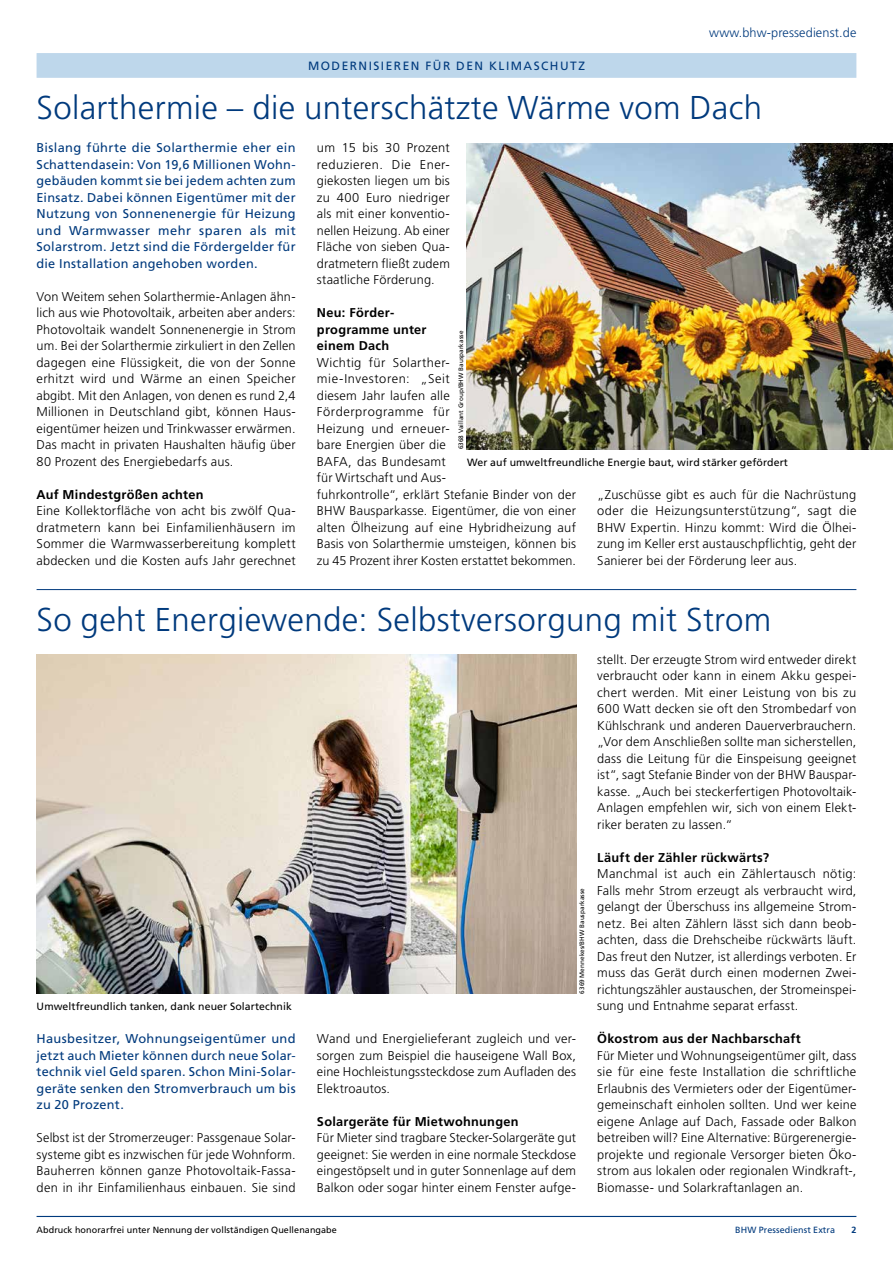
<style>
.page{position:relative;width:893px;height:1263px;background:#fff}
.page>*{position:absolute;margin:0;border:0;box-sizing:border-box;transform-origin:0 0}
.t1{font:300 33px "Frutiger LT Std";letter-spacing:.01em;color:#003a7d}
.t2{font:300 12.75px/16.5px "Frutiger LT Std";letter-spacing:.015em;color:#000;text-align:justify}
.t3{font:12.75px/16.5px "Frutiger LT Std";letter-spacing:.02em;color:#003a7d;text-align:justify}
.t4{font:700 12.75px/16.5px "Frutiger LT Std";letter-spacing:.02em;color:#000}
.t5{font:300 12.75px "Frutiger LT Std";letter-spacing:.01em;color:#003a7d}
.t6{font:12px "Frutiger LT Std";letter-spacing:.125em;color:#003a7d}
.t7{font:10.5px "Frutiger LT Std";letter-spacing:.01em;color:#000}
.t8{font:9px "Frutiger LT Std";letter-spacing:.01em;color:#000}
.t9{font:9px "Frutiger LT Std";letter-spacing:.01em;color:#003a7d}
.t10{font:700 9px "Frutiger LT Std";color:#003a7d}
.t11{font:6.3px "Frutiger LT Std";letter-spacing:.01em;color:#000}
</style>
<div class="page">
<hr style="left:37px;top:1216px;width:819px;height:1px;background:#003a7d">
<img style="left:37px;top:654px;width:539px;height:339px">
<div style="left:37px;top:53px;width:819px;height:25px;background:#bed7eb"></div>
<hr style="left:37px;top:589px;width:819px;height:1px;background:#003a7d">
<img style="left:467px;top:144px;width:426px;height:305px">
<p class="t5" style="left:709px;top:25px;width:149px">www.bhw-pressedienst.de</p>
<p class="t6" style="left:308px;top:58px;width:278px">MODERNISIEREN FÜR DEN KLIMASCHUTZ</p>
<h1 class="t1" style="left:37px;top:89px;width:727px">Solarthermie – die unterschätzte Wärme vom Dach</h1>
<p class="t3" style="left:37px;top:139px;width:261px">Bislang führte die Solarthermie eher ein Schattendasein: Von 19,6 Millionen Wohn&shy;gebäuden kommt sie bei jedem achten zum Einsatz. Dabei können Eigentümer mit der Nutzung von Sonnenenergie für Heizung und Warmwasser mehr sparen als mit Solarstrom. Jetzt sind die Fördergelder für die Installation angehoben worden.</p>
<p class="t2" style="left:37px;top:288px;width:261px">Von Weitem sehen Solarthermie-Anlagen ähn&shy;lich aus wie Photovoltaik, arbeiten aber anders:<br>Photovoltaik wandelt Sonnenenergie in Strom um. Bei der Solarthermie zirkuliert in den Zellen dagegen eine Flüssigkeit, die von der Sonne erhitzt wird und Wärme an einen Speicher abgibt. Mit den Anlagen, von denen es rund 2,4<br>Millionen in Deutschland gibt, können Haus&shy;eigentümer heizen und Trinkwasser erwärmen.<br>Das macht in privaten Haushalten häufig über 80 Prozent des Energiebedarfs aus.</p>
<p class="t4" style="left:37px;top:486px;width:169px">Auf Mindestgrößen achten</p>
<p class="t2" style="left:37px;top:503px;width:261px">Eine Kollektorfläche von acht bis zwölf Qua&shy;dratmetern kann bei Einfamilienhäusern im Sommer die Warmwasserbereitung komplett abdecken und die Kosten aufs Jahr gerechnet</p>
<p class="t2" style="left:317px;top:140px;width:134px">um 15 bis 30 Prozent reduzieren. Die Ener&shy;giekosten liegen um bis zu 400 Euro niedriger als mit einer konventio&shy;nellen Heizung. Ab einer Fläche von sieben Qua&shy;dratmetern fließt zudem staatliche Förderung.</p>
<p class="t4" style="left:317px;top:304px;width:111px">Neu: Förder&shy;programme unter einem Dach</p>
<p class="t2" style="left:317px;top:354px;width:261px;text-align:left">Wichtig für Solarther-<br>mie-Investoren: „Seit<br>diesem Jahr laufen alle<br>Förderprogramme für<br>Heizung und erneuer-<br>bare Energien über die<br>BAFA, das Bundesamt<br>für Wirtschaft und Aus-<br>fuhrkontrolle“, erklärt Stefanie Binder von der<br>BHW Bausparkasse. Eigentümer, die von einer alten Ölheizung auf eine Hybridheizung auf<br>Basis von Solarthermie umsteigen, können bis zu 45 Prozent ihrer Kosten erstattet bekommen.</p>
<p class="t11" style="left:457px;top:449px;width:120px;rotate:-90deg">6368 Vaillant Group/BHW Bausparkasse</p>
<p class="t7" style="left:467px;top:456px;width:322px">Wer auf umweltfreundliche Energie baut, wird stärker gefördert</p>
<p class="t2" style="left:597px;top:486px;width:261px">„Zuschüsse gibt es auch für die Nachrüstung oder die Heizungsunterstützung“, sagt die BHW Expertin. Hinzu kommt: Wird die Ölhei&shy;zung im Keller erst austauschpflichtig, geht der Sanierer bei der Förderung leer aus.</p>
<h1 class="t1" style="left:37px;top:601px;width:736px">So geht Energiewende: Selbstversorgung mit Strom</h1>
<p class="t7" style="left:37px;top:1000px;width:257px">Umweltfreundlich tanken, dank neuer Solartechnik</p>
<p class="t3" style="left:37px;top:1030px;width:261px">Hausbesitzer, Wohnungseigentümer und jetzt auch Mieter können durch neue Solar&shy;technik viel Geld sparen. Schon Mini-Solar&shy;geräte senken den Stromverbrauch um bis zu 20 Prozent.</p>
<p class="t2" style="left:37px;top:1130px;width:261px">Selbst ist der Stromerzeuger: Passgenaue Solar&shy;systeme gibt es inzwischen für jede Wohnform.<br>Bauherren können ganze Photovoltaik-Fassa&shy;den in ihr Einfamilienhaus einbauen. Sie sind</p>
<p class="t11" style="left:578px;top:994px;width:107px;rotate:-90deg">6369 Mennekes/BHW Bausparkasse</p>
<p class="t2" style="left:317px;top:1031px;width:261px">Wand und Energielieferant zugleich und ver&shy;sorgen zum Beispiel die hauseigene Wall Box, eine Hochleistungssteckdose zum Aufladen des Elektroautos.</p>
<p class="t4" style="left:317px;top:1113px;width:203px">Solargeräte für Mietwohnungen</p>
<p class="t2" style="left:317px;top:1130px;width:261px">Für Mieter sind tragbare Stecker-Solargeräte gut geeignet: Sie werden in eine normale Steckdose eingestöpselt und in guter Sonnenlage auf dem Balkon oder sogar hinter einem Fenster aufge-</p>
<p class="t2" style="left:597px;top:651px;width:261px">stellt. Der erzeugte Strom wird entweder direkt verbraucht oder kann in einem Akku gespei&shy;chert werden. Mit einer Leistung von bis zu 600 Watt decken sie oft den Strombedarf von Kühlschrank und anderen Dauerverbrauchern. „Vor dem Anschließen sollte man sicherstellen, dass die Leitung für die Einspeisung geeignet ist“, sagt Stefanie Binder von der BHW Bauspar&shy;kasse. „Auch bei steckerfertigen Photovoltaik-Anlagen empfehlen wir, sich von einem Elekt&shy;riker beraten zu lassen.“</p>
<p class="t4" style="left:597px;top:849px;width:173px">Läuft der Zähler rückwärts?</p>
<p class="t2" style="left:597px;top:866px;width:261px">Manchmal ist auch ein Zählertausch nötig:<br>Falls mehr Strom erzeugt als verbraucht wird, gelangt der Überschuss ins allgemeine Strom&shy;netz. Bei alten Zählern lässt sich dann beob&shy;achten, dass die Drehscheibe rückwärts läuft.<br>Das freut den Nutzer, ist allerdings verboten. Er muss das Gerät durch einen modernen Zwei&shy;richtungszähler austauschen, der Stromeinspei&shy;sung und Entnahme separat erfasst.</p>
<p class="t4" style="left:597px;top:1030px;width:205px">Ökostrom aus der Nachbarschaft</p>
<p class="t2" style="left:597px;top:1047px;width:261px">Für Mieter und Wohnungseigentümer gilt, dass sie für eine feste Installation die schriftliche Erlaubnis des Vermieters oder der Eigentümer&shy;gemeinschaft einholen sollten. Und wer keine eigene Anlage auf Dach, Fassade oder Balkon betreiben will? Eine Alternative: Bürgerenergie&shy;projekte und regionale Versorger bieten Öko&shy;strom aus lokalen oder regionalen Windkraft-, Biomasse- und Solarkraftanlagen an.</p>
<p class="t8" style="left:37px;top:1224px;width:302px">Abdruck honorarfrei unter Nennung der vollständigen Quellenangabe</p>
<p class="t9" style="left:735px;top:1224px;width:101px">BHW Pressedienst Extra</p>
<p class="t10" style="left:851px;top:1224px;width:7px">2</p>
</div>
